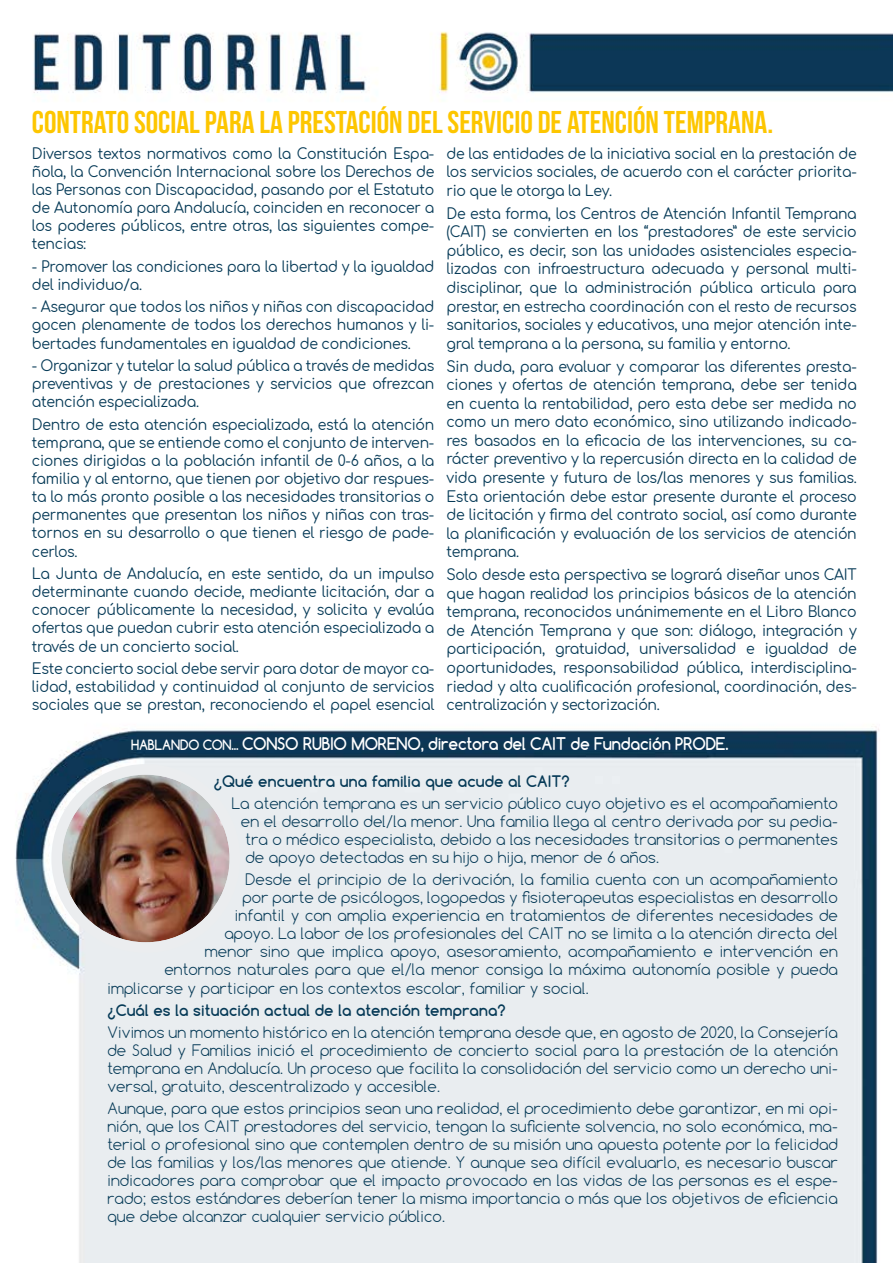
<style>
.page{position:relative;width:893px;height:1263px;background:#fff}
.page>*{position:absolute;margin:0;border:0;box-sizing:border-box;transform-origin:0 0}
.t1{font:31.5px "Bebas Neue";color:#fdc600}
.t2{font:700 16.5px "Comfortaa";letter-spacing:-.01em;color:#fff;scale:.95 1}
.t3{font:15px/18.6px "Comfortaa";letter-spacing:-.02em;color:#063a57;text-align:justify;scale:.94 1}
.t4{font:300 15px/18px "Comfortaa";letter-spacing:.01em;color:#063a57;text-align:justify}
.t5{font:700 15px "Comfortaa";letter-spacing:.01em;color:#063a57}
.s1{font-size:13.5px}
</style>
<div class="page">
<img style="left:15px;top:31px;width:878px;height:1232px">
<img style="left:62px;top:775px;width:168px;height:167px;border-radius:84px">
<div style="left:51px;top:764px;width:189px;height:189px;border:10px solid #ebedef;border-radius:50%"></div>
<h1 class="t1" style="left:32px;top:104px;width:743px">CONTRATO SOCIAL PARA LA PRESTACIÓN DEL SERVICIO DE ATENCIÓN TEMPRANA.</h1>
<p class="t3" style="left:446px;top:142px;width:438px">de las entidades de la iniciativa social en la prestación de los servicios sociales, de acuerdo con el carácter priorita&shy;rio que le otorga la Ley.</p>
<p class="t3" style="left:446px;top:202px;width:438px">De esta forma, los Centros de Atención Infantil Temprana (CAIT) se convierten en los “prestadores” de este servicio público, es decir, son las unidades asistenciales especia&shy;lizadas con infraestructura adecuada y personal multi&shy;disciplinar, que la administración pública articula para prestar, en estrecha coordinación con el resto de recursos sanitarios, sociales y educativos, una mejor atención inte&shy;gral temprana a la persona, su familia y entorno.</p>
<p class="t3" style="left:446px;top:355px;width:438px">Sin duda, para evaluar y comparar las diferentes presta&shy;ciones y ofertas de atención temprana, debe ser tenida en cuenta la rentabilidad, pero esta debe ser medida no como un mero dato económico, sino utilizando indicado&shy;res basados en la eficacia de las intervenciones, su ca&shy;rácter preventivo y la repercusión directa en la calidad de vida presente y futura de los/las menores y sus familias.<br>Esta orientación debe estar presente durante el proceso de licitación y firma del contrato social, así como durante la planificación y evaluación de los servicios de atención temprana.</p>
<p class="t3" style="left:446px;top:563px;width:438px">Solo desde esta perspectiva se logrará diseñar unos CAIT que hagan realidad los principios básicos de la atención temprana, reconocidos unánimemente en el Libro Blanco de Atención Temprana y que son: diálogo, integración y participación, gratuidad, universalidad e igualdad de oportunidades, responsabilidad pública, interdisciplina&shy;riedad y alta cualificación profesional, coordinación, des&shy;centralización y sectorización.</p>
<p class="t3" style="left:32px;top:142px;width:430px;line-height:18.1px">Diversos textos normativos como la Constitución Espa&shy;ñola, la Convención Internacional sobre los Derechos de las Personas con Discapacidad, pasando por el Estatuto de Autonomía para Andalucía, coinciden en reconocer a los poderes públicos, entre otras, las siguientes compe&shy;tencias:</p>
<p class="t3" style="left:32px;top:255px;width:430px;line-height:18.1px">- Promover las condiciones para la libertad y la igualdad del individuo/a.</p>
<p class="t3" style="left:32px;top:296px;width:430px;line-height:18.1px">- Asegurar que todos los niños y niñas con discapacidad gocen plenamente de todos los derechos humanos y li&shy;bertades fundamentales en igualdad de condiciones.</p>
<p class="t3" style="left:32px;top:354px;width:430px;line-height:18.1px">- Organizar y tutelar la salud pública a través de medidas preventivas y de prestaciones y servicios que ofrezcan atención especializada.</p>
<p class="t3" style="left:32px;top:413px;width:430px;line-height:18.1px">Dentro de esta atención especializada, está la atención temprana, que se entiende como el conjunto de interven&shy;ciones dirigidas a la población infantil de 0-6 años, a la familia y al entorno, que tienen por objetivo dar respues&shy;ta lo más pronto posible a las necesidades transitorias o permanentes que presentan los niños y niñas con tras&shy;tornos en su desarrollo o que tienen el riesgo de pade&shy;cerlos.</p>
<p class="t3" style="left:32px;top:562px;width:430px;line-height:18.1px">La Junta de Andalucía, en este sentido, da un impulso determinante cuando decide, mediante licitación, dar a conocer públicamente la necesidad, y solicita y evalúa ofertas que puedan cubrir esta atención especializada a través de un concierto social.</p>
<p class="t3" style="left:32px;top:657px;width:430px;line-height:18.1px">Este concierto social debe servir para dotar de mayor ca&shy;lidad, estabilidad y continuidad al conjunto de servicios sociales que se prestan, reconociendo el papel esencial</p>
<p class="t2" style="left:131px;top:733px;width:630px"><span class="s1">HABLANDO CON...</span> CONSO RUBIO MORENO, directora del CAIT de Fundación PRODE.</p>
<p class="t5" style="left:214px;top:772px;width:357px">¿Qué encuentra una familia que acude al CAIT?</p>
<p class="t4" style="left:232px;top:794px;width:608px">La atención temprana es un servicio público cuyo objetivo es el acompañamiento</p>
<p class="t4" style="left:241px;top:812px;width:598px">en el desarrollo del/la menor. Una familia llega al centro derivada por su pedia-</p>
<p class="t4" style="left:245px;top:830px;width:594px">tra o médico especialista, debido a las necesidades transitorias o permanentes</p>
<p class="t4" style="left:245px;top:848px;width:415px">de apoyo detectadas en su hijo o hija, menor de 6 años.</p>
<p class="t4" style="left:245px;top:871px;width:594px">Desde el principio de la derivación, la familia cuenta con un acompañamiento</p>
<p class="t4" style="left:242px;top:889px;width:597px">por parte de psicólogos, logopedas y fisioterapeutas especialistas en desarrollo</p>
<p class="t4" style="left:235px;top:907px;width:605px">infantil y con amplia experiencia en tratamientos de diferentes necesidades de</p>
<p class="t4" style="left:224px;top:925px;width:615px">apoyo. La labor de los profesionales del CAIT no se limita a la atención directa del</p>
<p class="t4" style="left:205px;top:943px;width:634px">menor sino que implica apoyo, asesoramiento, acompañamiento e intervención en</p>
<p class="t4" style="left:164px;top:961px;width:675px">entornos naturales para que el/la menor consiga la máxima autonomía posible y pueda</p>
<p class="t4" style="left:107px;top:979px;width:483px">implicarse y participar en los contextos escolar, familiar y social.</p>
<p class="t5" style="left:107px;top:1000px;width:400px">¿Cuál es la situación actual de la atención temprana?</p>
<p class="t4" style="left:107px;top:1023px;width:732px">Vivimos un momento histórico en la atención temprana desde que, en agosto de 2020, la Consejería de Salud y Familias inició el procedimiento de concierto social para la prestación de la atención temprana en Andalucía. Un proceso que facilita la consolidación del servicio como un derecho uni&shy;versal, gratuito, descentralizado y accesible.</p>
<p class="t4" style="left:107px;top:1099px;width:732px">Aunque, para que estos principios sean una realidad, el procedimiento debe garantizar, en mi opi&shy;nión, que los CAIT prestadores del servicio, tengan la suficiente solvencia, no solo económica, ma&shy;terial o profesional sino que contemplen dentro de su misión una apuesta potente por la felicidad de las familias y los/las menores que atiende. Y aunque sea difícil evaluarlo, es necesario buscar indicadores para comprobar que el impacto provocado en las vidas de las personas es el espe&shy;rado; estos estándares deberían tener la misma importancia o más que los objetivos de eficiencia que debe alcanzar cualquier servicio público.</p>
</div>
